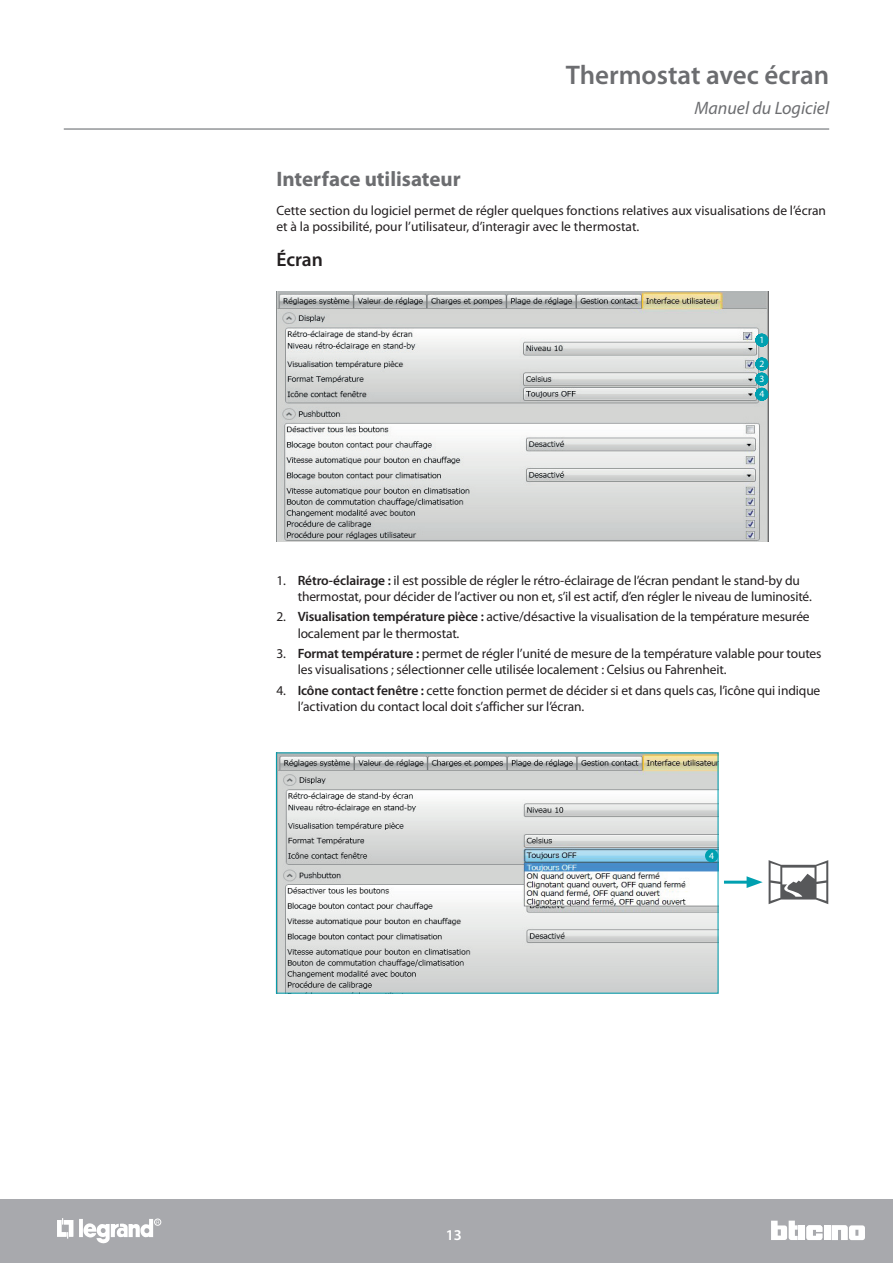
<style>
.page{position:relative;width:893px;height:1263px;background:#fff}
.page>*{position:absolute;margin:0;border:0;box-sizing:border-box;transform-origin:0 0}
.t1{font:600 27px "Myriad Pro";color:#6c6d70}
.t2{font:700 21px "Myriad Pro";color:#6c6d70}
.t3{font:600 19.5px "Myriad Pro";color:#231f20}
.t4{font:italic 18px "Myriad Pro";color:#6c6d70}
.t5{font:600 15px "Myriad Pro";color:#fff}
.t6{font:13.5px/16.2px "Myriad Pro";letter-spacing:-.01em;color:#231f20}
.t7{font:9.6px/15.1px "Myriad Pro";color:#fff;text-align:justify}
.s1{font-weight:600}
</style>
<div class="page">
<hr style="left:64px;top:128px;width:765px;height:2px;background:#939598">
<div style="left:0;top:1199px;width:893px;height:64px;background:#a8a9ad"></div>
<div style="left:799px;top:1225px;width:6px;height:15px;background:#fff"></div>
<div style="left:824px;top:1225px;width:6px;height:15px;background:#fff"></div>
<svg style="left:832px;top:1225px;width:33px;height:15px"></svg>
<svg style="left:771px;top:1220px;width:27px;height:20px"></svg>
<svg style="left:806px;top:1225px;width:16px;height:15px"></svg>
<hr style="left:79px;top:1219px;width:4px;height:18px;background:#fff">
<svg style="left:57px;top:1218px;width:16px;height:20px"></svg>
<div style="left:154px;top:1219px;width:7px;height:6px;border:1px solid #fff;border-radius:50%"></div>
<svg style="left:83px;top:1219px;width:76px;height:25px"></svg>
<img style="left:276px;top:291px;width:492px;height:250px">
<svg style="left:755px;top:333px;width:14px;height:14px"></svg>
<svg style="left:755px;top:357px;width:14px;height:44px"></svg>
<img style="left:278px;top:755px;width:438px;height:236px">
<div style="left:706px;top:850px;width:11px;height:11px;background:#00a0b0;border-radius:50%"></div>
<div style="left:705px;top:849px;width:13px;height:13px;border:2px solid #00a0b0;border-radius:50%"></div>
<svg style="left:769px;top:860px;width:59px;height:44px"></svg>
<hr style="left:724px;top:881px;width:28px;height:3px;background:#00a0b0">
<svg style="left:747px;top:876px;width:16px;height:12px"></svg>
<h2 class="t2" style="left:276px;top:165px;width:186px">Interface utilisateur</h2>
<h1 class="t1" style="left:566px;top:58px;width:265px">Thermostat avec écran</h1>
<h3 class="t4" style="left:694px;top:97px;width:136px">Manuel du Logiciel</h3>
<p class="t6" style="left:276px;top:202px;width:551px">Cette section du logiciel permet de régler quelques fonctions relatives aux visualisations de l’écran et à la possibilité, pour l’utilisateur, d’interagir avec le thermostat.</p>
<h3 class="t3" style="left:276px;top:247px;width:48px">Écran</h3>
<p class="t7" style="left:759px;top:332px;width:6px">1</p>
<p class="t7" style="left:759px;top:356px;width:6px">2<br>3<br>4</p>
<p class="t6" style="left:298px;top:572px;width:516px;text-indent:-21px">1. <span class="s1">Rétro-éclairage :</span> il est possible de régler le rétro-éclairage de l’écran pendant le stand-by du thermostat, pour décider de l’activer ou non et, s’il est actif, d’en régler le niveau de luminosité.</p>
<p class="t6" style="left:298px;top:608px;width:514px;text-indent:-21px">2. <span class="s1">Visualisation température pièce :</span> active/désactive la visualisation de la température mesurée localement par le thermostat.</p>
<p class="t6" style="left:298px;top:645px;width:525px;text-indent:-21px">3. <span class="s1">Format température :</span> permet de régler l’unité de mesure de la température valable pour toutes les visualisations ; sélectionner celle utilisée localement : Celsius ou Fahrenheit.</p>
<p class="t6" style="left:298px;top:682px;width:524px;text-indent:-21px">4. <span class="s1">Icône contact fenêtre :</span> cette fonction permet de décider si et dans quels cas, l’icône qui indique l’activation du contact local doit s’afficher sur l’écran.</p>
<p class="t5" style="left:446px;top:1225px;width:18px">13</p>
<p class="t7" style="left:709px;top:848px;width:6px">4</p>
</div>
